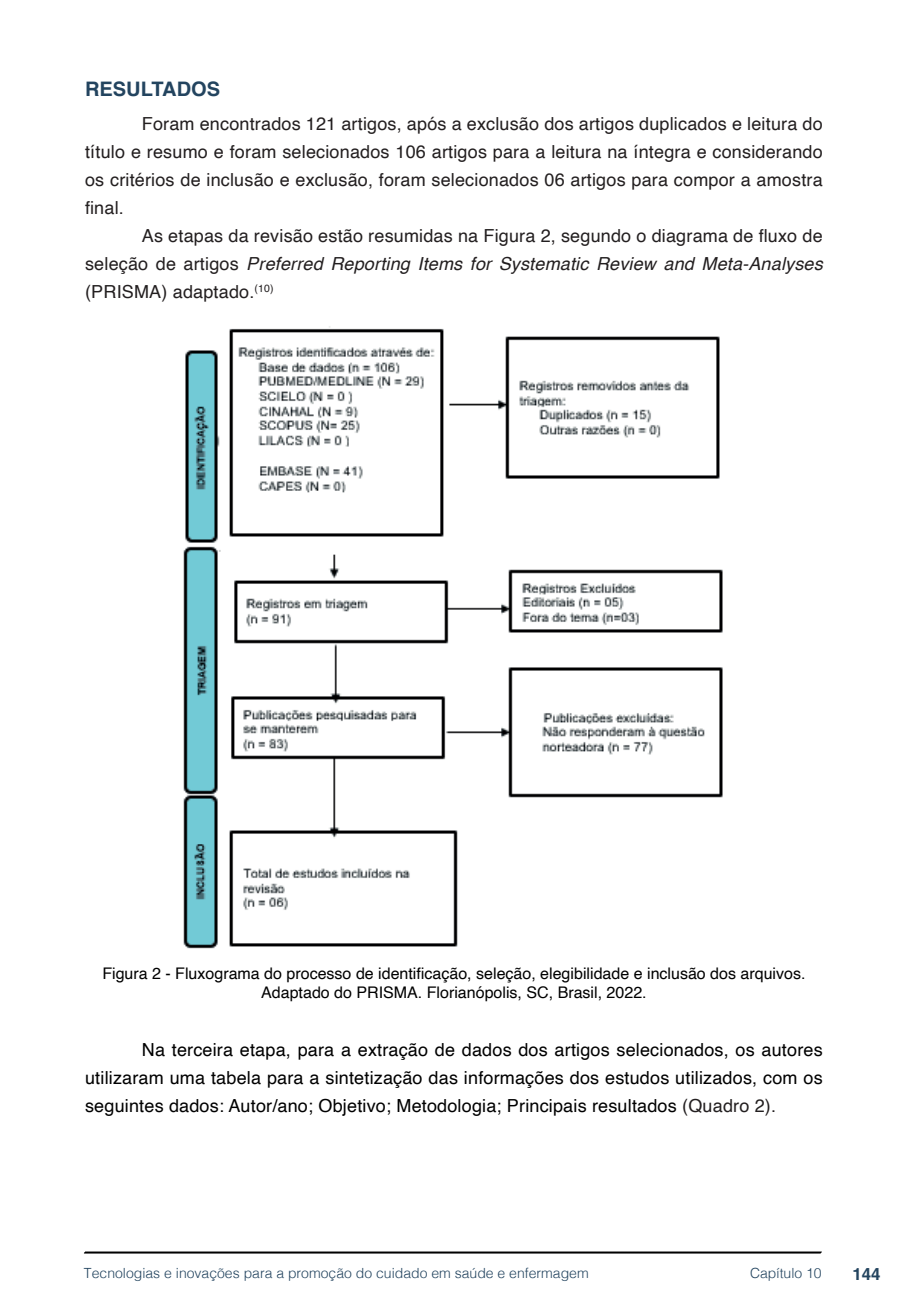
<style>
.page{position:relative;width:908px;height:1304px;background:#fff}
.page>*{position:absolute;margin:0;border:0;box-sizing:border-box;transform-origin:0 0}
.TITULOS{font:700 20px "Helvetica";color:#23445f}
.txt{font:18px/28px "Helvetica";letter-spacing:.01em;color:#231f20;text-align:justify}
.txt-2{font:18px/28px "Helvetica";letter-spacing:.01em;color:#000001;text-align:justify}
.t1{font:700 16.8px "Helvetica";color:#23445f}
.imagens_graf_tab{font:16px/19.2px "Helvetica";color:#000;text-align:center}
.t2{font:300 14px "Helvetica";color:#23445f}
.s1{font-style:italic}
.s2{color:#231f20}
</style>
<div class="page">
<svg style="left:84px;top:1251px;width:737px;height:3px;background:#515151"></svg>
<img style="left:183px;top:326px;width:540px;height:623px">
<p class="TITULOS" style="left:85px;top:77px;width:136px">RESULTADOS</p>
<p class="txt" style="left:85px;top:110px;width:738px;text-indent:57px">Foram encontrados 121 artigos, após a exclusão dos artigos duplicados e leitura do título e resumo e foram selecionados 106 artigos para a leitura na íntegra e considerando os critérios de inclusão e exclusão, foram selecionados 06 artigos para compor a amostra final.</p>
<p class="txt" style="left:85px;top:222px;width:738px;text-indent:57px">As etapas da revisão estão resumidas na Figura 2, segundo o diagrama de fluxo de seleção de artigos <span class="s1">Preferred Reporting Items for Systematic Review and Meta-Analyses </span>(PRISMA) adaptado.<sup>(10)</sup></p>
<p class="imagens_graf_tab" style="left:102px;top:964px;width:704px">Figura 2 - Fluxograma do processo de identificação, seleção, elegibilidade e inclusão dos arquivos.<br>Adaptado do PRISMA. Florianópolis, SC, Brasil, 2022.</p>
<p class="txt-2" style="left:85px;top:1036px;width:738px;text-indent:57px">Na terceira etapa, para a extração de dados dos artigos selecionados, os autores utilizaram uma tabela para a sintetização das informações dos estudos utilizados, com os seguintes dados: Autor/ano; Objetivo; Metodologia; Principais resultados <span class="s2">(Quadro 2).</span></p>
<p class="t2" style="left:84px;top:1261px;width:506px">Tecnologias e inovações para a promoção do cuidado em saúde e enfermagem</p>
<p class="t2" style="left:749px;top:1261px;width:73px">Capítulo 10</p>
<p class="t1" style="left:851px;top:1264px;width:30px">144</p>
</div>
